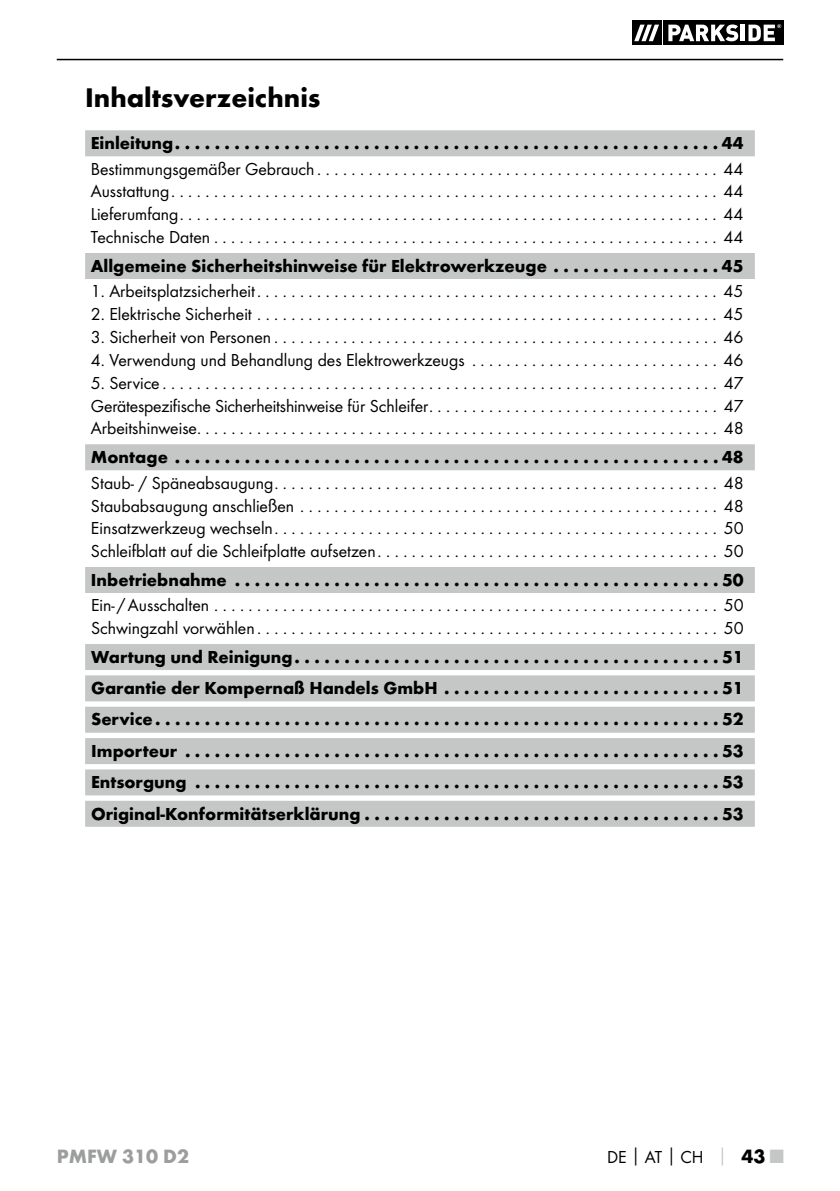
<style>
.page{position:relative;width:840px;height:1191px;background:#fff}
.page>*{position:absolute;margin:0;border:0;box-sizing:border-box;transform-origin:0 0}
.t1{font:700 28px "Futura";color:#000}
.t2{font:700 20px "Futura";color:#9c9d9d}
.t3{font:18px/22.8px "Futura Boo";color:#000;text-align:justify}
.t4{font:700 18px/31.4px "Futura";color:#000;text-align:justify}
.s1{font-family:"Futura";font-weight:700}
.s2{font-family:"Futura";font-weight:700;color:#c5c6c6}
.s3{font-family:"Futura";font-weight:700;font-size:20px}
.s4{font-family:"Futura";font-weight:700;font-size:20px;color:#c5c6c6}
</style>
<div class="page">
<hr style="left:57px;top:59px;width:725px;height:1px;background:#000">
<svg style="left:661px;top:20px;width:123px;height:25px"></svg>
<div style="left:631px;top:20px;width:30px;height:25px;background:#000"></div>
<div style="left:662px;top:20px;width:120px;height:25px;background:#000"></div>
<svg style="left:634px;top:25px;width:24px;height:16px"></svg>
<svg style="left:668px;top:24px;width:69px;height:17px"></svg>
<hr style="left:740px;top:25px;width:4px;height:16px;background:#fff">
<svg style="left:748px;top:24px;width:32px;height:17px"></svg>
<div style="left:85px;top:130px;width:669px;height:26px;background:#c5c6c6"></div>
<div style="left:85px;top:253px;width:669px;height:26px;background:#c5c6c6"></div>
<div style="left:85px;top:444px;width:669px;height:26px;background:#c5c6c6"></div>
<div style="left:85px;top:567px;width:669px;height:26px;background:#c5c6c6"></div>
<div style="left:85px;top:644px;width:669px;height:26px;background:#c5c6c6"></div>
<div style="left:85px;top:675px;width:669px;height:26px;background:#c5c6c6"></div>
<div style="left:85px;top:706px;width:669px;height:26px;background:#c5c6c6"></div>
<div style="left:85px;top:738px;width:669px;height:26px;background:#c5c6c6"></div>
<div style="left:85px;top:769px;width:669px;height:26px;background:#c5c6c6"></div>
<div style="left:85px;top:800px;width:669px;height:26px;background:#c5c6c6"></div>
<h1 class="t1" style="left:85px;top:80px;width:237px">Inhaltsverzeichnis</h1>
<p class="t4" style="left:91px;top:127px;width:653px">Einleitung . . . . . . . . . . . . . . . . . . . . . . . . . . . . . . . . . . . . . . . . . . . . . . . . . . . . . . 44</p>
<p class="t3" style="left:91px;top:157px;width:653px">Bestimmungsgemäßer Gebrauch . . . . . . . . . . . . . . . . . . . . . . . . . . . . . . . . . . . . . . . . . . . . . . . 44<br>Ausstattung . . . . . . . . . . . . . . . . . . . . . . . . . . . . . . . . . . . . . . . . . . . . . . . . . . . . . . . . . . . . . . . . 44<br>Lieferumfang . . . . . . . . . . . . . . . . . . . . . . . . . . . . . . . . . . . . . . . . . . . . . . . . . . . . . . . . . . . . . . . 44<br>Technische Daten . . . . . . . . . . . . . . . . . . . . . . . . . . . . . . . . . . . . . . . . . . . . . . . . . . . . . . . . . . . 44</p>
<p class="t4" style="left:91px;top:250px;width:653px">Allgemeine Sicherheitshinweise für Elektrowerkzeuge . . . . . . . . . . . . . . . . 45</p>
<p class="t3" style="left:91px;top:280px;width:653px">1. Arbeitsplatzsicherheit . . . . . . . . . . . . . . . . . . . . . . . . . . . . . . . . . . . . . . . . . . . . . . . . . . . . . . 45</p>
<p class="t3" style="left:91px;top:303px;width:653px">2. Elektrische Sicherheit . . . . . . . . . . . . . . . . . . . . . . . . . . . . . . . . . . . . . . . . . . . . . . . . . . . . . . 45</p>
<p class="t3" style="left:91px;top:325px;width:653px">3. Sicherheit von Personen . . . . . . . . . . . . . . . . . . . . . . . . . . . . . . . . . . . . . . . . . . . . . . . . . . . . 46</p>
<p class="t3" style="left:91px;top:348px;width:653px">4. Verwendung und Behandlung des Elektrowerkzeugs . . . . . . . . . . . . . . . . . . . . . . . . . . . . . 46</p>
<p class="t3" style="left:91px;top:371px;width:654px">5. Service . . . . . . . . . . . . . . . . . . . . . . . . . . . . . . . . . . . . . . . . . . . . . . . . . . . . . . . . . . . . . . . . . 47<br>Gerätespezifische Sicherheitshinweise für Schleifer . . . . . . . . . . . . . . . . . . . . . . . . . . . . . . . . . . 47<br>Arbeitshinweise............................................................. 48</p>
<p class="t4" style="left:91px;top:441px;width:653px">Montage . . . . . . . . . . . . . . . . . . . . . . . . . . . . . . . . . . . . . . . . . . . . . . . . . . . . . . 48</p>
<p class="t3" style="left:91px;top:471px;width:653px">Staub- / Späneabsaugung . . . . . . . . . . . . . . . . . . . . . . . . . . . . . . . . . . . . . . . . . . . . . . . . . . . . 48<br>Staubabsaugung anschließen . . . . . . . . . . . . . . . . . . . . . . . . . . . . . . . . . . . . . . . . . . . . . . . . . 48<br>Einsatzwerkzeug wechseln . . . . . . . . . . . . . . . . . . . . . . . . . . . . . . . . . . . . . . . . . . . . . . . . . . . . 50<br>Schleifblatt auf die Schleifplatte aufsetzen . . . . . . . . . . . . . . . . . . . . . . . . . . . . . . . . . . . . . . . . 50</p>
<p class="t4" style="left:91px;top:564px;width:653px">Inbetriebnahme . . . . . . . . . . . . . . . . . . . . . . . . . . . . . . . . . . . . . . . . . . . . . . . . 50</p>
<p class="t3" style="left:91px;top:594px;width:653px">Ein- /Ausschalten . . . . . . . . . . . . . . . . . . . . . . . . . . . . . . . . . . . . . . . . . . . . . . . . . . . . . . . . . . . 50<br>Schwingzahl vorwählen . . . . . . . . . . . . . . . . . . . . . . . . . . . . . . . . . . . . . . . . . . . . . . . . . . . . . . 50</p>
<p class="t4" style="left:91px;top:641px;width:654px">Wartung und Reinigung . . . . . . . . . . . . . . . . . . . . . . . . . . . . . . . . . . . . . . . . . . 51<br>Garantie der Kompernaß Handels GmbH . . . . . . . . . . . . . . . . . . . . . . . . . . . 51<br>Service . . . . . . . . . . . . . . . . . . . . . . . . . . . . . . . . . . . . . . . . . . . . . . . . . . . . . . . . 52<br>Importeur . . . . . . . . . . . . . . . . . . . . . . . . . . . . . . . . . . . . . . . . . . . . . . . . . . . . . 53<br>Entsorgung . . . . . . . . . . . . . . . . . . . . . . . . . . . . . . . . . . . . . . . . . . . . . . . . . . . . 53<br>Original-Konformitätserklärung . . . . . . . . . . . . . . . . . . . . . . . . . . . . . . . . . . . 53</p>
<p class="t2" style="left:57px;top:1143px;width:134px">PMFW 310 D2</p>
<p class="t3" style="left:606px;top:1145px;width:178px">DE<span class="s1">│</span>AT<span class="s1">│</span>CH <span class="s2">│</span> <span class="s3">43</span> <span class="s4">■</span></p>
</div>
